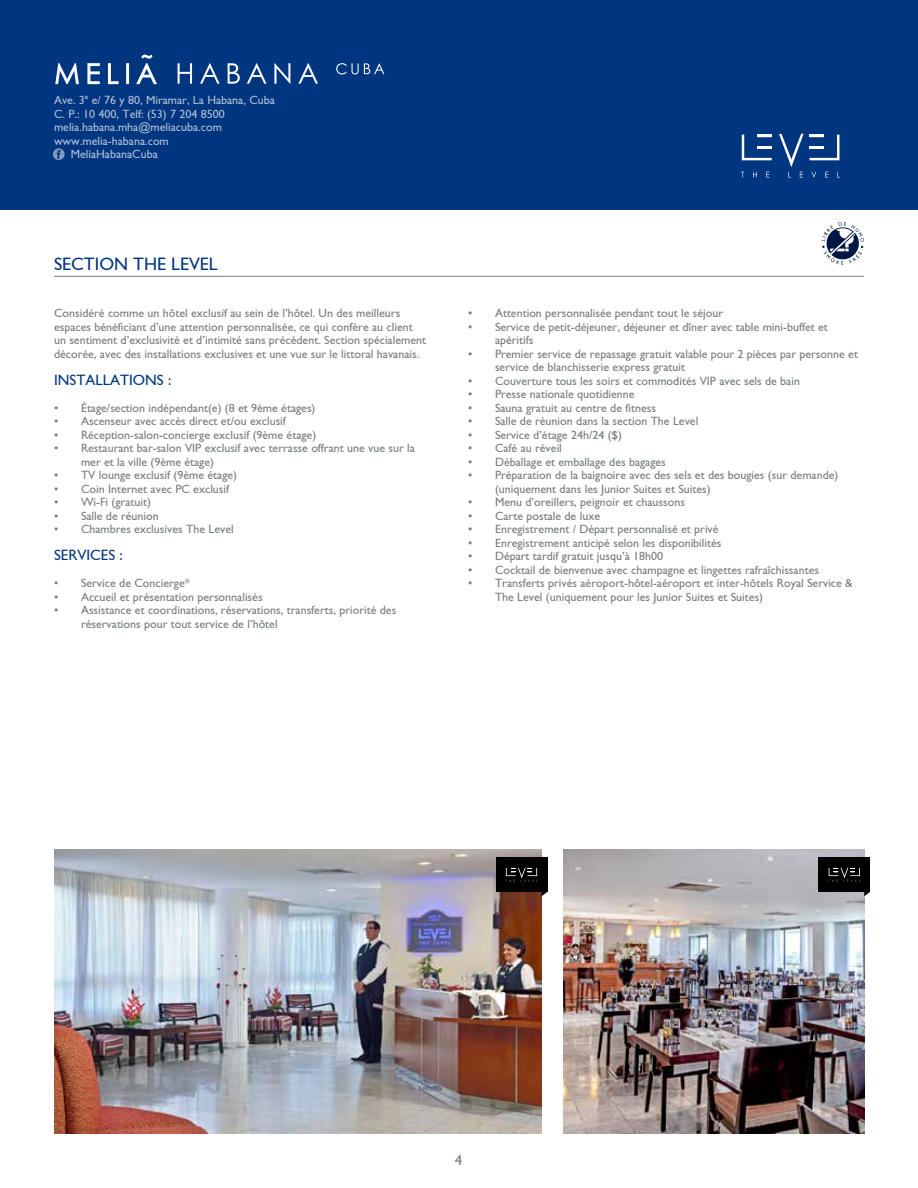
<style>
.page{position:relative;width:918px;height:1188px;background:#fff}
.page>*{position:absolute;margin:0;border:0;box-sizing:border-box;transform-origin:0 0}
.t1{font:18px "Gill Sans";color:#003580}
.t2{font:15px "Gill Sans";color:#003580}
.t3{font:15px "Gill Sans";color:#767b7d}
.t4{font:12px/13.5px "Gill Sans";color:#767b7d}
.t5{font:12px "Gill Sans";color:#fff}
</style>
<div class="page">
<div style="left:0;top:0;width:918px;height:210px;background:#003580"></div>
<svg style="left:178px;top:63px;width:14px;height:21px"></svg>
<svg style="left:200px;top:63px;width:20px;height:21px"></svg>
<svg style="left:228px;top:63px;width:12px;height:21px"></svg>
<svg style="left:247px;top:63px;width:19px;height:21px"></svg>
<svg style="left:274px;top:63px;width:16px;height:21px"></svg>
<svg style="left:298px;top:63px;width:20px;height:21px"></svg>
<svg style="left:55px;top:55px;width:102px;height:29px"></svg>
<svg style="left:336px;top:63px;width:48px;height:11px"></svg>
<svg style="left:53px;top:148px;width:12px;height:12px"></svg>
<img style="left:54px;top:850px;width:488px;height:284px">
<img style="left:563px;top:850px;width:301px;height:284px">
<svg style="left:742px;top:135px;width:30px;height:25px"></svg>
<hr style="left:758px;top:146px;width:14px;height:3px;background:#fff">
<svg style="left:810px;top:135px;width:29px;height:25px"></svg>
<hr style="left:810px;top:146px;width:14px;height:3px;background:#fff">
<svg style="left:753px;top:172px;width:4px;height:5px"></svg>
<svg style="left:811px;top:172px;width:5px;height:5px"></svg>
<svg style="left:779px;top:134px;width:25px;height:43px"></svg>
<div style="left:496px;top:857px;width:51px;height:35px;background:#000"></div>
<svg style="left:506px;top:868px;width:31px;height:14px"></svg>
<svg style="left:541px;top:892px;width:6px;height:4px"></svg>
<div style="left:819px;top:857px;width:51px;height:35px;background:#000"></div>
<svg style="left:829px;top:868px;width:31px;height:14px"></svg>
<svg style="left:864px;top:892px;width:6px;height:4px"></svg>
<hr style="left:54px;top:276px;width:810px;height:1px;background:#000">
<svg style="left:821px;top:222px;width:43px;height:43px"></svg>
<p class="t5" style="left:54px;top:93px;width:223px">Ave. 3ª e/ 76 y 80, Miramar, La Habana, Cuba</p>
<p class="t5" style="left:54px;top:107px;width:172px">C. P.: 10 400, Telf: (53) 7 204 8500</p>
<p class="t5" style="left:54px;top:120px;width:170px">melia.habana.mha@meliacuba.com</p>
<p class="t5" style="left:54px;top:134px;width:116px">www.melia-habana.com</p>
<p class="t5" style="left:71px;top:147px;width:89px">MeliaHabanaCuba</p>
<h1 class="t1" style="left:54px;top:254px;width:165px">SECTION THE LEVEL</h1>
<p class="t4" style="left:54px;top:306px;width:374px">Considéré comme un hôtel exclusif au sein de l’hôtel. Un des meilleurs espaces bénéficiant d’une attention personnalisée, ce qui confère au client un sentiment d’exclusivité et d’intimité sans précédent. Section spécialement décorée, avec des installations exclusives et une vue sur le littoral havanais.</p>
<p class="t2" style="left:54px;top:371px;width:119px">INSTALLATIONS :</p>
<p class="t4" style="left:54px;top:401px;width:263px">• Étage/section indépendant(e) (8 et 9ème étages)</p>
<p class="t4" style="left:54px;top:414px;width:233px">• Ascenseur avec accès direct et/ou exclusif</p>
<p class="t4" style="left:54px;top:428px;width:264px">• Réception-salon-concierge exclusif (9ème étage)</p>
<p class="t4" style="left:81px;top:441px;width:336px;text-indent:-27px">• Restaurant bar-salon VIP exclusif avec terrasse offrant une vue sur la mer et la ville (9ème étage)</p>
<p class="t4" style="left:54px;top:468px;width:185px">• TV lounge exclusif (9ème étage)</p>
<p class="t4" style="left:54px;top:482px;width:177px">• Coin Internet avec PC exclusif</p>
<p class="t4" style="left:54px;top:495px;width:98px">• Wi-Fi (gratuit)</p>
<p class="t4" style="left:54px;top:509px;width:106px">• Salle de réunion</p>
<p class="t4" style="left:54px;top:522px;width:181px">• Chambres exclusives The Level</p>
<p class="t2" style="left:54px;top:546px;width:70px">SERVICES :</p>
<p class="t4" style="left:54px;top:576px;width:137px">• Service de Concierge*</p>
<p class="t4" style="left:54px;top:590px;width:210px">• Accueil et présentation personnalisés</p>
<p class="t4" style="left:81px;top:603px;width:317px;text-indent:-27px">• Assistance et coordinations, réservations, transferts, priorité des réservations pour tout service de l’hôtel</p>
<p class="t4" style="left:468px;top:306px;width:257px">• Attention personnalisée pendant tout le séjour</p>
<p class="t4" style="left:495px;top:320px;width:334px;text-indent:-27px">• Service de petit-déjeuner, déjeuner et dîner avec table mini-buffet et apéritifs</p>
<p class="t4" style="left:495px;top:347px;width:365px;text-indent:-27px">• Premier service de repassage gratuit valable pour 2 pièces par personne et service de blanchisserie express gratuit</p>
<p class="t4" style="left:468px;top:374px;width:334px">• Couverture tous les soirs et commodités VIP avec sels de bain</p>
<p class="t4" style="left:468px;top:387px;width:168px">• Presse nationale quotidienne</p>
<p class="t4" style="left:468px;top:401px;width:190px">• Sauna gratuit au centre de fitness</p>
<p class="t4" style="left:468px;top:414px;width:232px">• Salle de réunion dans la section The Level</p>
<p class="t4" style="left:468px;top:428px;width:156px">• Service d’étage 24h/24 ($)</p>
<p class="t4" style="left:468px;top:441px;width:95px">• Café au réveil</p>
<p class="t4" style="left:468px;top:455px;width:199px">• Déballage et emballage des bagages</p>
<p class="t4" style="left:495px;top:468px;width:345px;text-indent:-27px">• Préparation de la baignoire avec des sels et des bougies (sur demande) (uniquement dans les Junior Suites et Suites)</p>
<p class="t4" style="left:468px;top:495px;width:219px">• Menu d’oreillers, peignoir et chaussons</p>
<p class="t4" style="left:468px;top:509px;width:134px">• Carte postale de luxe</p>
<p class="t4" style="left:468px;top:522px;width:252px">• Enregistrement / Départ personnalisé et privé</p>
<p class="t4" style="left:468px;top:536px;width:255px">• Enregistrement anticipé selon les disponibilités</p>
<p class="t4" style="left:468px;top:549px;width:197px">• Départ tardif gratuit jusqu’à 18h00</p>
<p class="t4" style="left:468px;top:563px;width:353px">• Cocktail de bienvenue avec champagne et lingettes rafraîchissantes</p>
<p class="t4" style="left:495px;top:576px;width:359px;text-indent:-27px">• Transferts privés aéroport-hôtel-aéroport et inter-hôtels Royal Service &amp;<br>The Level (uniquement pour les Junior Suites et Suites)</p>
<p class="t3" style="left:455px;top:1151px;width:9px">4</p>
</div>
